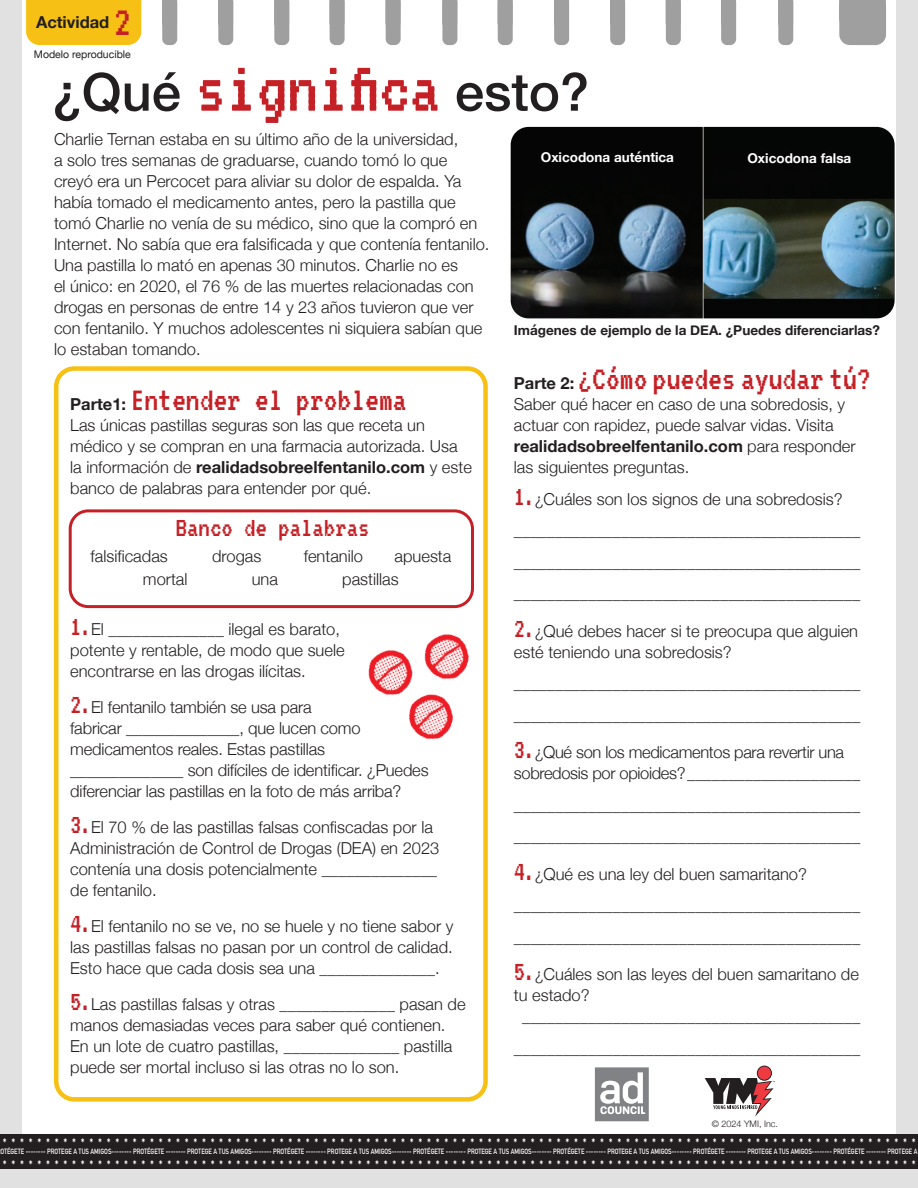
<style>
.page{position:relative;width:918px;height:1188px;background:#fff}
.page>*{position:absolute;margin:0;border:0;box-sizing:border-box;transform-origin:0 0}
.t1{font:500 52.5px "Helvetica Neue";color:#231f20}
.t2{font:43.5px "VT323";color:#c52026}
.t3{font:34.5px "VT323";color:#c52026}
.t4{font:28.5px "VT323";color:#c52026}
.t5{font:300 16.5px/21px "Helvetica Neue";color:#231f20}
.t6{font:300 16.5px/21px "Helvetica Neue";letter-spacing:-.02em;color:#231f20}
.t7{font:700 16.5px "Helvetica Neue";color:#231f20}
.t8{font:700 13.5px "DIN Alternate";color:#fff;scale:.82 1}
.t9{font:700 13.5px "Helvetica Neue";color:#231f20}
.t10{font:700 13.5px "Helvetica Neue";color:#fff}
.t11{font:10.5px "Helvetica Neue";color:#231f20}
.t12{font:300 9px "Helvetica Neue";color:#231f20}
.t13{font:700 7.5px "DIN Alternate";color:#fff;scale:.82 1}
.s1{font-family:"VT323";font-weight:400;font-size:76.5px;color:#c52026}
.s2{font-family:"Helvetica Neue";font-weight:700;font-size:16.5px;color:#231f20}
.s3{font-weight:700}
.s4{font-family:"VT323";font-weight:400;font-size:28.5px;color:#c52026}
</style>
<div class="page">
<div style="left:69px;top:509px;width:405px;height:99px;border:3px solid #c52026;border-radius:18px"></div>
<div style="left:0;top:0;width:22px;height:1188px;background:#e0e1e0"></div>
<div style="left:896px;top:0;width:22px;height:1188px;background:#e0e1e0"></div>
<img style="left:511px;top:127px;width:384px;height:191px">
<div style="left:54px;top:366px;width:434px;height:736px;border:4px solid #f6c114;border-radius:18px"></div>
<div style="left:839px;top:0;width:47px;height:45px;background:#a09f9f"></div>
<svg style="left:162px;top:0;width:15px;height:45px"></svg>
<svg style="left:218px;top:0;width:15px;height:45px"></svg>
<svg style="left:274px;top:0;width:15px;height:45px"></svg>
<svg style="left:329px;top:0;width:16px;height:45px"></svg>
<svg style="left:385px;top:0;width:16px;height:45px"></svg>
<svg style="left:442px;top:0;width:15px;height:45px"></svg>
<svg style="left:498px;top:0;width:15px;height:45px"></svg>
<svg style="left:554px;top:0;width:15px;height:45px"></svg>
<svg style="left:610px;top:0;width:15px;height:45px"></svg>
<svg style="left:666px;top:0;width:15px;height:45px"></svg>
<svg style="left:721px;top:0;width:15px;height:45px"></svg>
<svg style="left:778px;top:0;width:15px;height:45px"></svg>
<img style="left:368px;top:650px;width:86px;height:89px">
<img style="left:414px;top:634px;width:55px;height:56px">
<div style="left:0;top:1168px;width:918px;height:20px;background:#e0e1e0"></div>
<div style="left:0;top:1134px;width:918px;height:35px;background:#231f20"></div>
<div style="left:26px;top:0;width:115px;height:45px;background:#f6c114"></div>
<div style="left:539px;top:148px;width:137px;height:22px;background:#040504"></div>
<div style="left:712px;top:152px;width:137px;height:14px;background:#040504"></div>
<svg style="left:595px;top:1067px;width:54px;height:54px"></svg>
<svg style="left:757px;top:1066px;width:15px;height:15px"></svg>
<div style="left:758px;top:1066px;width:13px;height:14px;background:#ee3a41;border-radius:50%"></div>
<svg style="left:705px;top:1078px;width:70px;height:38px"></svg>
<p class="t7" style="left:36px;top:9px;width:75px">Actividad</p>
<p class="t2" style="left:114px;top:-10px;width:19px">2</p>
<p class="t11" style="left:34px;top:46px;width:99px">Modelo reproducible</p>
<p class="t1" style="left:52px;top:50px;width:538px">¿Qué <span class="s1">significa</span> esto?</p>
<p class="t5" style="left:54px;top:127px;width:437px">Charlie Ternan estaba en su último año de la universidad,<br>a solo tres semanas de graduarse, cuando tomó lo que creyó era un Percocet para aliviar su dolor de espalda. Ya había tomado el medicamento antes, pero la pastilla que tomó Charlie no venía de su médico, sino que la compró en Internet. No sabía que era falsificada y que contenía fentanilo.<br>Una pastilla lo mató en apenas 30 minutos. Charlie no es<br>el único: en 2020, el 76 % de las muertes relacionadas con drogas en personas de entre 14 y 23 años tuvieron que ver con fentanilo. Y muchos adolescentes ni siquiera sabían que lo estaban tomando.</p>
<p class="t3" style="left:70px;top:374px;width:338px"><span class="s2">Parte1:</span> Entender el problema</p>
<p class="t5" style="left:70px;top:414px;width:403px">Las únicas pastillas seguras son las que receta un médico y se compran en una farmacia autorizada. Usa la información de <span class="s3">realidadsobreelfentanilo.com</span> y este banco de palabras para entender por qué.</p>
<p class="t4" style="left:176px;top:506px;width:195px">Banco de palabras</p>
<p class="t5" style="left:91px;top:544px;width:79px">falsificadas</p>
<p class="t5" style="left:212px;top:544px;width:51px">drogas</p>
<p class="t5" style="left:304px;top:544px;width:61px">fentanilo</p>
<p class="t5" style="left:395px;top:544px;width:58px">apuesta</p>
<p class="t5" style="left:143px;top:567px;width:46px">mortal</p>
<p class="t5" style="left:252px;top:567px;width:28px">una</p>
<p class="t5" style="left:342px;top:567px;width:58px">pastillas</p>
<p class="t5" style="left:70px;top:618px;width:276px"><span class="s4">1.</span>El ______________ ilegal es barato, potente y rentable, de modo que suele encontrarse en las drogas ilícitas.</p>
<p class="t5" style="left:70px;top:696px;width:360px"><span class="s4">2.</span>El fentanilo también se usa para<br>fabricar ______________, que lucen como medicamentos reales. Estas pastillas ______________ son difíciles de identificar. ¿Puedes diferenciar las pastillas en la foto de más arriba?</p>
<p class="t5" style="left:70px;top:816px;width:371px"><span class="s4">3.</span>El 70 % de las pastillas falsas confiscadas por la Administración de Control de Drogas (DEA) en 2023 contenía una dosis potencialmente ______________ de fentanilo.</p>
<p class="t5" style="left:70px;top:915px;width:385px;text-align:justify"><span class="s4">4.</span>El fentanilo no se ve, no se huele y no tiene sabor y las pastillas falsas no pasan por un control de calidad.<br>Esto hace que cada dosis sea una ______________.</p>
<p class="t5" style="left:70px;top:993px;width:397px"><span class="s4">5.</span>Las pastillas falsas y otras ______________ pasan de manos demasiadas veces para saber qué contienen.<br>En un lote de cuatro pastillas, ______________ pastilla puede ser mortal incluso si las otras no lo son.</p>
<p class="t10" style="left:541px;top:147px;width:135px">Oxicodona auténtica</p>
<p class="t10" style="left:747px;top:148px;width:105px">Oxicodona falsa</p>
<p class="t9" style="left:514px;top:320px;width:368px">Imágenes de ejemplo de la DEA. ¿Puedes diferenciarlas?</p>
<p class="t3" style="left:514px;top:354px;width:358px"><span class="s2">Parte 2:</span> ¿Cómo puedes ayudar tú?</p>
<p class="t5" style="left:514px;top:393px;width:343px">Saber qué hacer en caso de una sobredosis, y actuar con rapidez, puede salvar vidas. Visita <span class="s3">realidadsobreelfentanilo.com</span> para responder las siguientes preguntas.</p>
<p class="t5" style="left:514px;top:482px;width:348px;line-height:31.5px"><span class="s4">1.</span>¿Cuáles son los signos de una sobredosis? __________________________________________ __________________________________________ __________________________________________</p>
<p class="t5" style="left:514px;top:619px;width:346px"><span class="s4">2.</span>¿Qué debes hacer si te preocupa que alguien esté teniendo una sobredosis?</p>
<p class="t5" style="left:514px;top:667px;width:348px;line-height:31.5px">__________________________________________ __________________________________________</p>
<p class="t6" style="left:514px;top:741px;width:348px"><span class="s4">3.</span>¿Qué son los medicamentos para revertir una sobredosis por opioides?_____________________</p>
<p class="t5" style="left:514px;top:788px;width:348px;line-height:31.5px">__________________________________________ __________________________________________</p>
<p class="t5" style="left:514px;top:857px;width:348px;line-height:31.5px"><span class="s4">4.</span>¿Qué es una ley del buen samaritano? __________________________________________ __________________________________________</p>
<p class="t5" style="left:514px;top:963px;width:347px"><span class="s4">5.</span>¿Cuáles son las leyes del buen samaritano de</p>
<p class="t5" style="left:514px;top:984px;width:77px">tu estado?</p>
<p class="t5" style="left:522px;top:1005px;width:340px">_________________________________________</p>
<p class="t5" style="left:514px;top:1036px;width:348px">__________________________________________</p>
<p class="t12" style="left:712px;top:1116px;width:68px">© 2024 YMI, Inc.</p>
<p class="t8" style="left:3px;top:1133px;width:1115px">**********************************************************************************************************</p>
<p class="t13" style="left:0;top:1146px;width:1120px">OTÉGETE -------- PROTEGE A TUS AMIGOS-------- PROTÉGETE -------- PROTEGE A TUS AMIGOS-------- PROTÉGETE -------- PROTEGE A TUS AMIGOS-------- PROTÉGETE -------- PROTEGE A TUS AMIGOS-------- PROTÉGETE -------- PROTEGE A TUS AMIGOS-------- PROTÉGETE -------- PROTEGE A TUS AMIGOS-------- PROTÉGETE -------- PROTEGE A</p>
<p class="t8" style="left:3px;top:1155px;width:1115px">**********************************************************************************************************</p>
</div>
